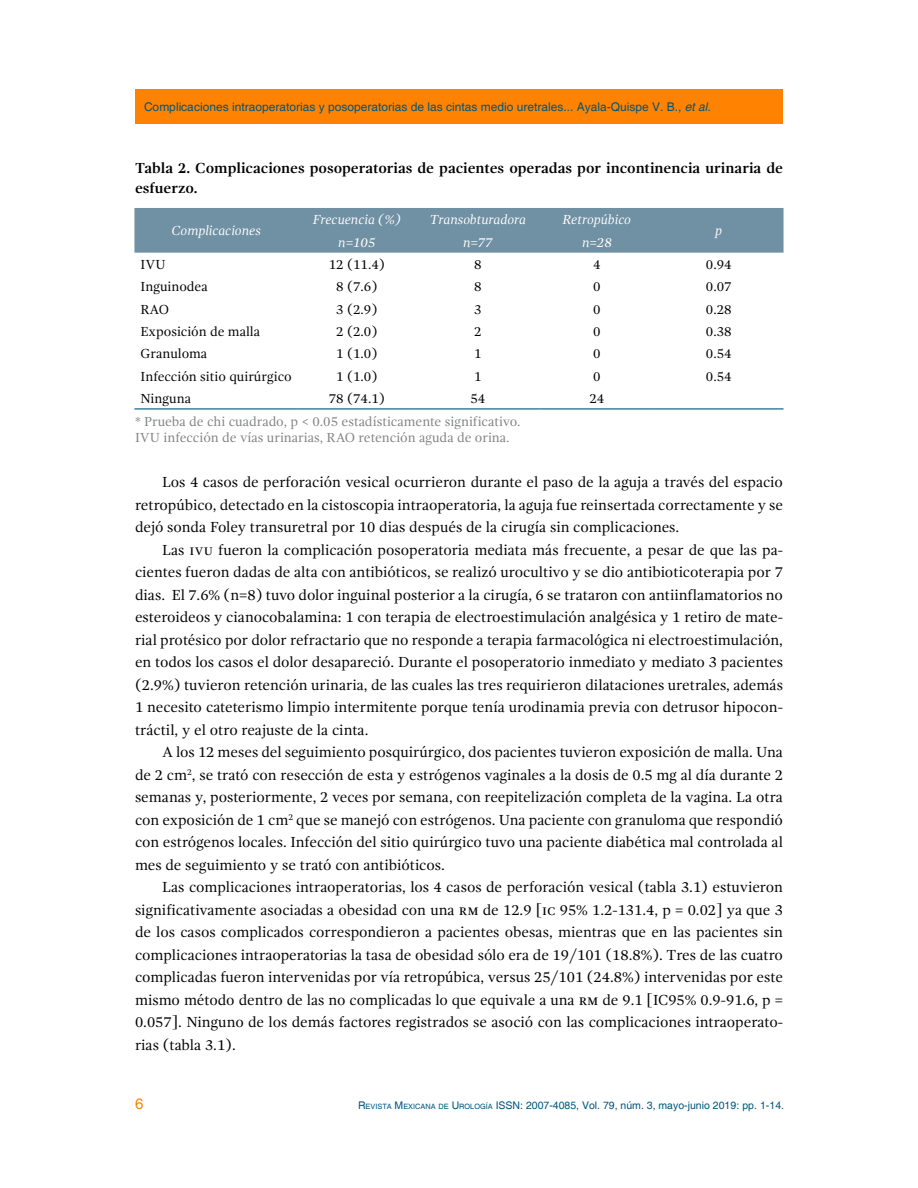
<style>
.page{position:relative;width:918px;height:1188px;background:#fff}
.page>*{position:absolute;margin:0;border:0;box-sizing:border-box;transform-origin:0 0}
.t1{font:15px/22.5px "Gandhi Serif";color:#000;text-align:justify}
.t2{font:700 15px/19.5px "Gandhi Serif";color:#000}
.t3{font:15px "Helvetica";color:#ff8300}
.t4{font:13.5px "Gandhi Serif";color:#000}
.t5{font:13.5px/16.5px "Gandhi Serif";color:#808285}
.t6{font:italic 13.5px "Gandhi Serif";color:#fff}
.t7{font:12px "Helvetica";color:#00567d}
.t8{font:10.5px "Helvetica";color:#00567d}
.s1{font-style:italic}
.s2{font-style:inherit}
.s3{font-size:7.35px}
</style>
<div class="page">
<div style="left:135px;top:89px;width:648px;height:34px;background:#ff8300"></div>
<div style="left:134px;top:208px;width:650px;height:45px;background:#7090a3"></div>
<hr style="left:134px;top:408px;width:164px;height:1px;background:#00567d">
<hr style="left:298px;top:408px;width:118px;height:1px;background:#00567d">
<hr style="left:416px;top:408px;width:124px;height:1px;background:#00567d">
<hr style="left:540px;top:408px;width:114px;height:1px;background:#00567d">
<hr style="left:654px;top:408px;width:130px;height:1px;background:#00567d">
<p class="t7" style="left:144px;top:99px;width:568px">Complicaciones intraoperatorias y posoperatorias de las cintas medio uretrales... Ayala-Quispe V. B., <span class="s1">et al.</span></p>
<p class="t2" style="left:135px;top:159px;width:650px">Tabla 2. Complicaciones posoperatorias de pacientes operadas por incontinencia urinaria de esfuerzo.</p>
<p class="t6" style="left:171px;top:223px;width:91px">Complicaciones</p>
<p class="t6" style="left:313px;top:212px;width:90px">Frecuencia (%)</p>
<p class="t6" style="left:430px;top:212px;width:98px">Transobturadora</p>
<p class="t6" style="left:563px;top:212px;width:70px">Retropúbico</p>
<p class="t6" style="left:715px;top:223px;width:9px">p</p>
<p class="t6" style="left:338px;top:234px;width:39px">n=105</p>
<p class="t6" style="left:463px;top:234px;width:31px">n=77</p>
<p class="t6" style="left:582px;top:234px;width:31px">n=28</p>
<p class="t4" style="left:140px;top:257px;width:27px">IVU</p>
<p class="t4" style="left:329px;top:257px;width:58px">12 (11.4)</p>
<p class="t4" style="left:474px;top:257px;width:9px">8</p>
<p class="t4" style="left:593px;top:257px;width:9px">4</p>
<p class="t4" style="left:706px;top:257px;width:27px">0.94</p>
<p class="t4" style="left:140px;top:279px;width:69px">Inguinodea</p>
<p class="t4" style="left:336px;top:279px;width:43px">8 (7.6)</p>
<p class="t4" style="left:474px;top:279px;width:9px">8</p>
<p class="t4" style="left:593px;top:279px;width:9px">0</p>
<p class="t4" style="left:706px;top:279px;width:27px">0.07</p>
<p class="t4" style="left:140px;top:301px;width:30px">RAO</p>
<p class="t4" style="left:336px;top:301px;width:43px">3 (2.9)</p>
<p class="t4" style="left:474px;top:301px;width:9px">3</p>
<p class="t4" style="left:593px;top:301px;width:9px">0</p>
<p class="t4" style="left:706px;top:301px;width:27px">0.28</p>
<p class="t4" style="left:140px;top:324px;width:121px">Exposición de malla</p>
<p class="t4" style="left:336px;top:324px;width:43px">2 (2.0)</p>
<p class="t4" style="left:474px;top:324px;width:9px">2</p>
<p class="t4" style="left:593px;top:324px;width:9px">0</p>
<p class="t4" style="left:706px;top:324px;width:27px">0.38</p>
<p class="t4" style="left:140px;top:346px;width:68px">Granuloma</p>
<p class="t4" style="left:336px;top:346px;width:43px">1 (1.0)</p>
<p class="t4" style="left:474px;top:346px;width:9px">1</p>
<p class="t4" style="left:593px;top:346px;width:9px">0</p>
<p class="t4" style="left:706px;top:346px;width:27px">0.54</p>
<p class="t4" style="left:140px;top:368px;width:153px">Infección sitio quirúrgico</p>
<p class="t4" style="left:336px;top:368px;width:43px">1 (1.0)</p>
<p class="t4" style="left:474px;top:368px;width:9px">1</p>
<p class="t4" style="left:593px;top:368px;width:9px">0</p>
<p class="t4" style="left:706px;top:368px;width:27px">0.54</p>
<p class="t4" style="left:140px;top:391px;width:52px">Ninguna</p>
<p class="t4" style="left:329px;top:391px;width:58px">78 (74.1)</p>
<p class="t4" style="left:470px;top:391px;width:16px">54</p>
<p class="t4" style="left:589px;top:391px;width:16px">24</p>
<p class="t5" style="left:135px;top:413px;width:387px">* Prueba de chi cuadrado, p &lt; 0.05 estadísticamente significativo.<br>IVU infección de vías urinarias, RAO retención aguda de orina.</p>
<p class="t1" style="left:135px;top:471px;width:650px;text-indent:27px">Los 4 casos de perforación vesical ocurrieron durante el paso de la aguja a través del espacio retropúbico, detectado en la cistoscopia intraoperatoria, la aguja fue reinsertada correctamente y se dejó sonda Foley transuretral por 10 dias después de la cirugía sin complicaciones.</p>
<p class="t1" style="left:135px;top:539px;width:650px;text-indent:27px">Las ivu fueron la complicación posoperatoria mediata más frecuente, a pesar de que las pa&shy;cientes fueron dadas de alta con antibióticos, se realizó urocultivo y se dio antibioticoterapia por 7 dias. El 7.6% (n=8) tuvo dolor inguinal posterior a la cirugía, 6 se trataron con antiinflamatorios no esteroideos y cianocobalamina: 1 con terapia de electroestimulación analgésica y 1 retiro de mate&shy;rial protésico por dolor refractario que no responde a terapia farmacológica ni electroestimulación, en todos los casos el dolor desapareció. Durante el posoperatorio inmediato y mediato 3 pacientes (2.9%) tuvieron retención urinaria, de las cuales las tres requirieron dilataciones uretrales, además 1 necesito cateterismo limpio intermitente porque tenía urodinamia previa con detrusor hipocon&shy;tráctil, y el otro reajuste de la cinta.</p>
<p class="t1" style="left:135px;top:741px;width:650px;text-indent:27px">A los 12 meses del seguimiento posquirúrgico, dos pacientes tuvieron exposición de malla. Una de 2 cm<sup>2</sup>, se trató con resección de esta y estrógenos vaginales a la dosis de 0.5 mg al día durante 2 semanas y, posteriormente, 2 veces por semana, con reepitelización completa de la vagina. La otra con exposición de 1 cm<sup>2</sup> que se manejó con estrógenos. Una paciente con granuloma que respondió con estrógenos locales. Infección del sitio quirúrgico tuvo una paciente diabética mal controlada al mes de seguimiento y se trató con antibióticos.</p>
<p class="t1" style="left:135px;top:876px;width:650px;text-indent:27px">Las complicaciones intraoperatorias, los 4 casos de perforación vesical (tabla 3.1) estuvieron significativamente asociadas a obesidad con una rm de 12.9 [ic 95% 1.2-131.4, p = 0.02] ya que 3 de los casos complicados correspondieron a pacientes obesas, mientras que en las pacientes sin complicaciones intraoperatorias la tasa de obesidad sólo era de 19/101 (18.8%). Tres de las cuatro complicadas fueron intervenidas por vía retropúbica, versus 25/101 (24.8%) intervenidas por este mismo método dentro de las no complicadas lo que equivale a una rm de 9.1 [IC95% 0.9-91.6, p = 0.057]. Ninguno de los demás factores registrados se asoció con las complicaciones intraoperato&shy;rias (tabla 3.1).</p>
<p class="t3" style="left:135px;top:1095px;width:10px">6</p>
<p class="t8" style="left:358px;top:1099px;width:428px"><span class="s2">R</span><span class="s3">EVISTA</span> <span class="s2">M</span><span class="s3">EXICANA DE</span> <span class="s2">U</span><span class="s3">ROLOGÍA</span> ISSN: 2007-4085, Vol. 79, núm. 3, mayo-junio 2019: pp. 1-14.</p>
</div>
